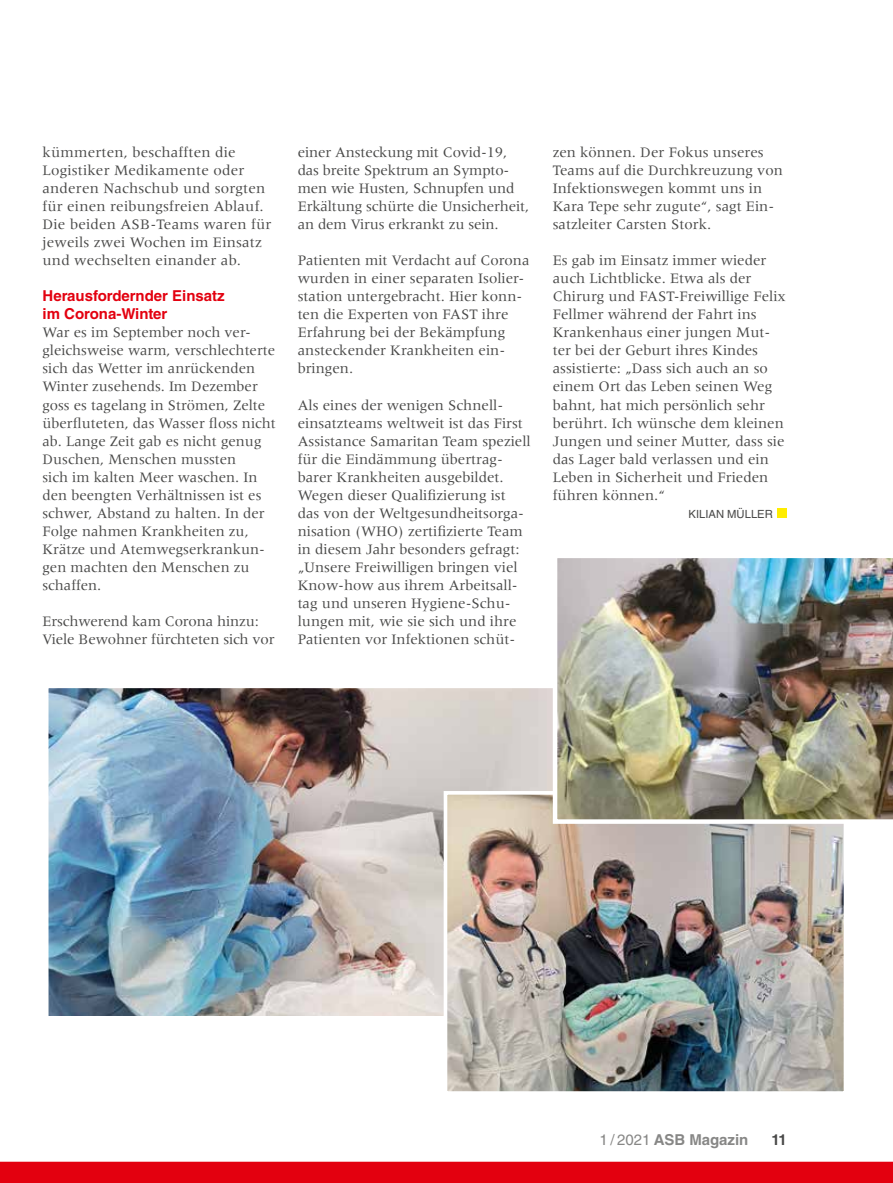
<style>
.page{position:relative;width:893px;height:1183px;background:#fff}
.page>*{position:absolute;margin:0;border:0;box-sizing:border-box;transform-origin:0 0}
.t1{font:15px/18px "Meridien LT Std";color:#494948}
.t2{font:700 15px/18px "Helvetica LT Std";color:#e3000f}
.t3{font:700 15px "Helvetica LT Std";color:#878786}
.t4{font:700 15px "Helvetica LT Std";color:#494948}
.t5{font:11.25px "Helvetica LT Std";color:#494948}
.s1{font-weight:400}
</style>
<div class="page">
<div style="left:777px;top:508px;width:10px;height:9px;background:#ffed00"></div>
<img style="left:50px;top:689px;width:503px;height:325px">
<div style="left:43px;top:682px;width:522px;height:339px;border:6px solid #fff"></div>
<img style="left:449px;top:795px;width:393px;height:294px">
<div style="left:444px;top:790px;width:403px;height:304px;border:4px solid #fff"></div>
<img style="left:553px;top:558px;width:340px;height:265px">
<div style="left:0;top:1161px;width:893px;height:21px;background:#e3000f"></div>
<p class="t1" style="left:43px;top:143px;width:230px">kümmerten, beschafften die<br>Logistiker Medikamente oder anderen Nachschub und sorgten für einen reibungsfreien Ablauf.<br>Die beiden ASB-Teams waren für jeweils zwei Wochen im Einsatz und wechselten einander ab.</p>
<p class="t2" style="left:43px;top:287px;width:184px">Herausfordernder Einsatz im Corona-Winter</p>
<p class="t1" style="left:43px;top:323px;width:235px">War es im September noch ver&shy;gleichsweise warm, verschlechterte sich das Wetter im anrückenden<br>Winter zusehends. Im Dezember goss es tagelang in Strömen, Zelte überfluteten, das Wasser floss nicht ab. Lange Zeit gab es nicht genug<br>Duschen, Menschen mussten<br>sich im kalten Meer waschen. In den beengten Verhältnissen ist es schwer, Abstand zu halten. In der<br>Folge nahmen Krankheiten zu,<br>Krätze und Atemwegserkrankun&shy;gen machten den Menschen zu schaffen.</p>
<p class="t1" style="left:43px;top:611px;width:234px">Erschwerend kam Corona hinzu:<br>Viele Bewohner fürchteten sich vor</p>
<p class="t1" style="left:298px;top:143px;width:233px">einer Ansteckung mit Covid-19, das breite Spektrum an Sympto&shy;men wie Husten, Schnupfen und<br>Erkältung schürte die Unsicherheit, an dem Virus erkrankt zu sein.</p>
<p class="t1" style="left:298px;top:251px;width:233px">Patienten mit Verdacht auf Corona wurden in einer separaten Isolier&shy;station untergebracht. Hier konn&shy;ten die Experten von FAST ihre<br>Erfahrung bei der Bekämpfung ansteckender Krankheiten ein&shy;bringen.</p>
<p class="t1" style="left:298px;top:395px;width:235px">Als eines der wenigen Schnell&shy;einsatzteams weltweit ist das First Assistance Samaritan Team speziell für die Eindämmung übertrag&shy;barer Krankheiten ausgebildet.<br>Wegen dieser Qualifizierung ist das von der Weltgesundheitsorga&shy;nisation (WHO) zertifizierte Team in diesem Jahr besonders gefragt: „Unsere Freiwilligen bringen viel Know-how aus ihrem Arbeitsall&shy;tag und unseren Hygiene-Schu&shy;lungen mit, wie sie sich und ihre Patienten vor Infektionen schüt-</p>
<p class="t1" style="left:553px;top:143px;width:232px">zen können. Der Fokus unseres<br>Teams auf die Durchkreuzung von<br>Infektionswegen kommt uns in<br>Kara Tepe sehr zugute“, sagt Ein&shy;satzleiter Carsten Stork.</p>
<p class="t1" style="left:553px;top:251px;width:235px">Es gab im Einsatz immer wieder auch Lichtblicke. Etwa als der<br>Chirurg und FAST-Freiwillige Felix<br>Fellmer während der Fahrt ins<br>Krankenhaus einer jungen Mut&shy;ter bei der Geburt ihres Kindes assistierte: „Dass sich auch an so einem Ort das Leben seinen Weg bahnt, hat mich persönlich sehr berührt. Ich wünsche dem kleinen<br>Jungen und seiner Mutter, dass sie das Lager bald verlassen und ein<br>Leben in Sicherheit und Frieden führen können.“</p>
<p class="t5" style="left:688px;top:507px;width:86px">KILIAN MÜLLER</p>
<p class="t3" style="left:600px;top:1130px;width:150px"><span class="s1">1 / 2021</span> ASB Magazin</p>
<p class="t4" style="left:771px;top:1130px;width:17px">11</p>
</div>
